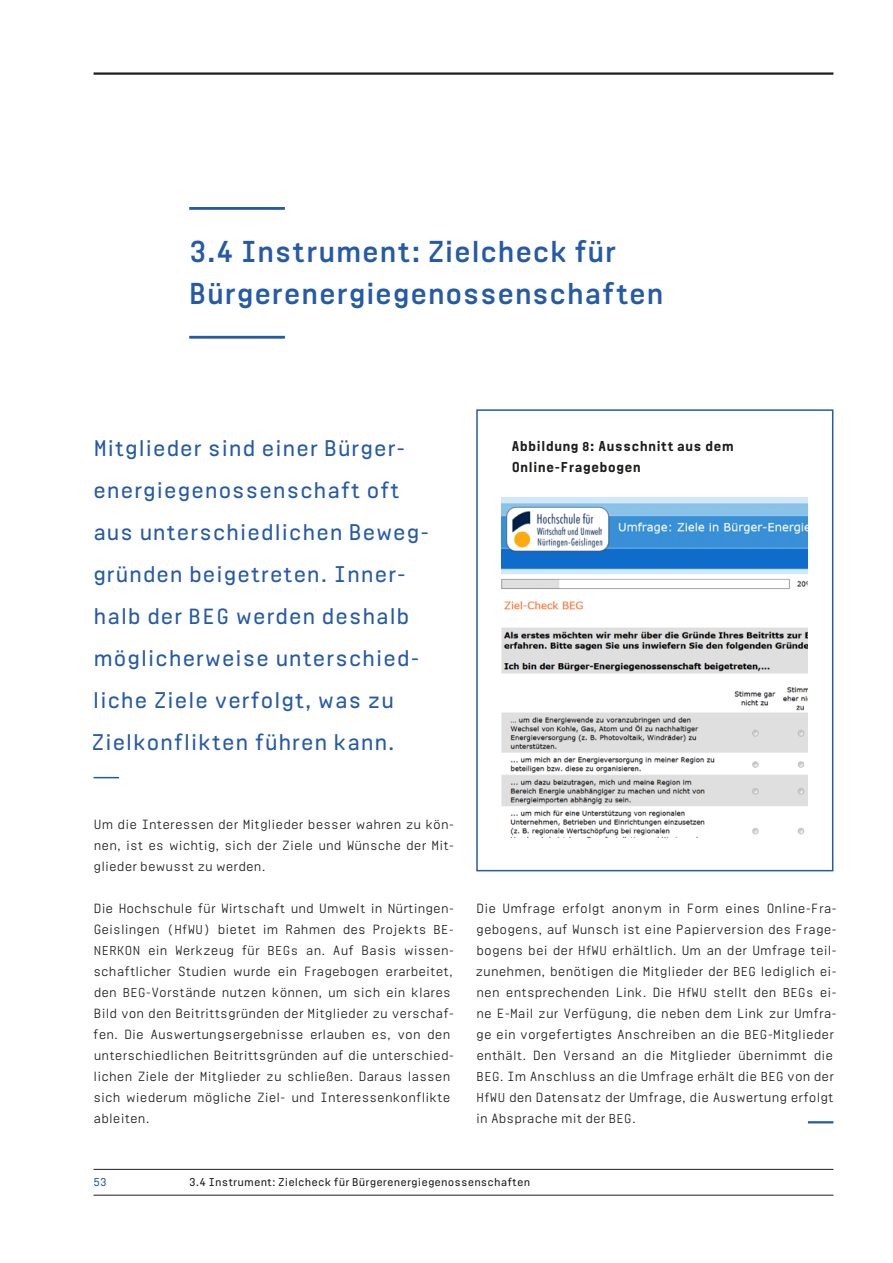
<style>
.page{position:relative;width:893px;height:1263px;background:#fff}
.page>*{position:absolute;margin:0;border:0;box-sizing:border-box;transform-origin:0 0}
.t1{font:700 33px/42px "Realtime";color:#255aa8}
.t2{font:600 24.75px/42px "Realtime";letter-spacing:.02em;color:#255aa8}
.t3{font:900 15.6px/21px "Realtime";letter-spacing:.005em;color:#1d1d1b}
.t4{font:14.55px/21px "Realtime";letter-spacing:.005em;color:#1d1d1b}
.t5{font:600 12.3px "Realtime";letter-spacing:.005em;color:#1d1d1b}
.t6{font:600 12.3px "Realtime";color:#255aa8}
.s1{font-size:24px}
.s2{font-size:14.1px}
</style>
<div class="page">
<div style="left:476px;top:409px;width:357px;height:462px;border:2px solid #255aa8"></div>
<svg style="left:94px;top:777px;width:25px;height:1px"></svg>
<hr style="left:189px;top:207px;width:96px;height:3px;background:#255aa8">
<hr style="left:189px;top:336px;width:96px;height:3px;background:#255aa8">
<hr style="left:808px;top:1121px;width:25px;height:2px;background:#255aa8">
<img style="left:502px;top:497px;width:306px;height:340px">
<hr style="left:94px;top:1169px;width:739px;height:1px;background:#1d1d1b">
<hr style="left:94px;top:1195px;width:739px;height:1px;background:#1d1d1b">
<hr style="left:94px;top:72px;width:739px;height:3px;background:#1d1d1b">
<h1 class="t1" style="left:189px;top:228px;width:476px">3.4 Instrument: Zielcheck für<br>Bürgerenergiegenossenschaften</h1>
<h2 class="t2" style="left:91px;top:426px;width:340px">Mitglieder sind einer Bürger&shy;energiegenossenschaft oft aus unterschiedlichen Beweg&shy;gründen beigetreten. Inner&shy;halb der <span class="s1">BEG</span> werden deshalb möglicherweise unterschied&shy;liche Ziele verfolgt, was zu<br>Zielkonflikten führen kann.</h2>
<p class="t3" style="left:511px;top:435px;width:224px">Abbildung <span class="s2">8</span>: Ausschnitt aus dem<br>Online-Fragebogen</p>
<p class="t4" style="left:94px;top:813px;width:362px;text-align:justify">Um die Interessen der Mitglieder besser wahren zu kön&shy;nen, ist es wichtig, sich der Ziele und Wünsche der Mit&shy;glieder bewusst zu werden.</p>
<p class="t4" style="left:93px;top:897px;width:363px">Die Hochschule für Wirtschaft und Umwelt in Nürtingen-Geislingen <span class="s2">(HfWU)</span> bietet im Rahmen des Projekts <span class="s2">BE-NERKON</span> ein Werkzeug für <span class="s2">BEGs</span> an. Auf Basis wissen&shy;schaftlicher Studien wurde ein Fragebogen erarbeitet, den <span class="s2">BEG</span>-Vorstände nutzen können, um sich ein klares Bild von den Beitrittsgründen der Mitglieder zu verschaf&shy;fen. Die Auswertungsergebnisse erlauben es, von den unterschiedlichen Beitrittsgründen auf die unterschied&shy;lichen Ziele der Mitglieder zu schließen. Daraus lassen sich wiederum mögliche Ziel- und Interessenkonflikte ableiten.</p>
<p class="t4" style="left:475px;top:897px;width:363px">Die Umfrage erfolgt anonym in Form eines Online-Fra&shy;gebogens, auf Wunsch ist eine Papierversion des Frage&shy;bogens bei der <span class="s2">HfWU</span> erhältlich. Um an der Umfrage teil&shy;zunehmen, benötigen die Mitglieder der <span class="s2">BEG</span> lediglich ei&shy;nen entsprechenden Link. Die <span class="s2">HfWU</span> stellt den <span class="s2">BEGs</span> ei&shy;ne E-Mail zur Verfügung, die neben dem Link zur Umfra&shy;ge ein vorgefertigtes Anschreiben an die <span class="s2">BEG</span>-Mitglieder enthält. Den Versand an die Mitglieder übernimmt die <span class="s2">BEG</span>. Im Anschluss an die Umfrage erhält die <span class="s2">BEG</span> von der <span class="s2">HfWU</span> den Datensatz der Umfrage, die Auswertung erfolgt in Absprache mit der <span class="s2">BEG</span>.</p>
<p class="t6" style="left:94px;top:1174px;width:15px">53</p>
<p class="t5" style="left:189px;top:1174px;width:343px">3.4 Instrument: Zielcheck für Bürgerenergiegenossenschaften</p>
</div>
